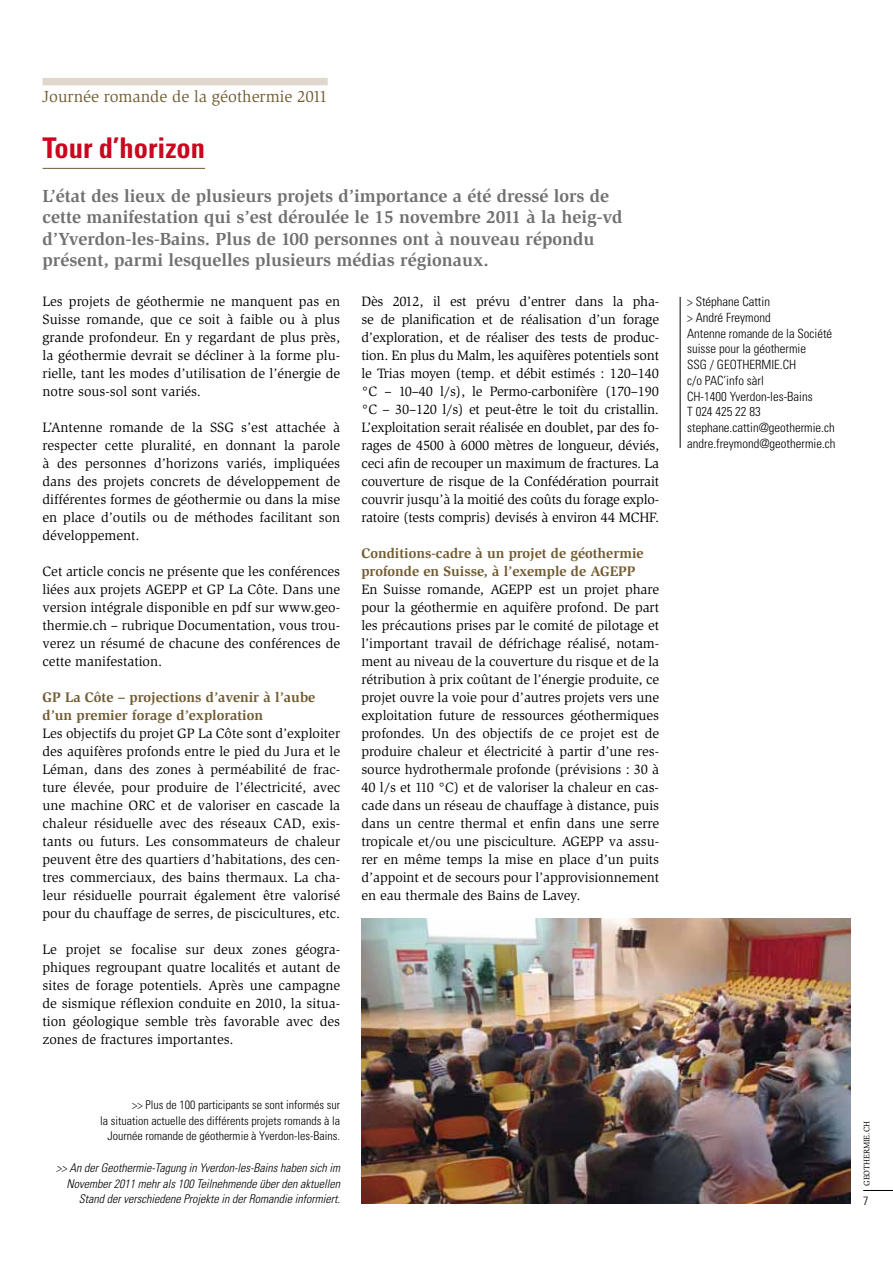
<style>
.page{position:relative;width:893px;height:1263px;background:#fff}
.page>*{position:absolute;margin:0;border:0;box-sizing:border-box;transform-origin:0 0}
.t1{font:700 condensed 28.5px "Univers";color:#cb061f}
.t2{font:700 18px/21.6px "Slimbach";color:#707172}
.t3{font:16.5px "Slimbach";color:#725c31}
.t4{font:700 14.25px/18px "Slimbach";color:#725c31}
.t5{font:13.95px/18px "Slimbach";color:#000;text-align:justify}
.t6{font:300 condensed 12.75px/15.8px "Univers";color:#000}
.t7{font:italic 300 condensed 12px/15.8px "Univers";color:#000;text-align:right}
.t8{font:300 condensed 12px/15.8px "Univers";color:#000;text-align:right}
.t9{font:8.25px "Slimbach";color:#000}
</style>
<div class="page">
<hr style="left:863px;top:1190px;width:30px;height:1px;background:#000">
<div style="left:43px;top:78px;width:285px;height:7px;background:#e0d8cc"></div>
<hr style="left:43px;top:168px;width:162px;height:1px;background:#725c31">
<hr style="left:680px;top:297px;width:1px;height:151px;background:#000">
<img style="left:361px;top:918px;width:489px;height:285px">
<p class="t3" style="left:43px;top:87px;width:287px">Journée romande de la géothermie 2011</p>
<h1 class="t1" style="left:43px;top:130px;width:164px">Tour d’horizon</h1>
<p class="t2" style="left:43px;top:185px;width:581px">L’état des lieux de plusieurs projets d’importance a été dressé lors de cette manifestation qui s’est déroulée le 15 novembre 2011 à la heig-vd d’Yverdon-les-Bains. Plus de 100 personnes ont à nouveau répondu présent, parmi lesquelles plusieurs médias régionaux.</p>
<p class="t5" style="left:43px;top:292px;width:299px">Les projets de géothermie ne manquent pas en Suisse romande, que ce soit à faible ou à plus grande profondeur. En y regardant de plus près, la géothermie devrait se décliner à la forme plu&shy;rielle, tant les modes d’utilisation de l’énergie de notre sous-sol sont variés.</p>
<p class="t5" style="left:43px;top:418px;width:299px">L’Antenne romande de la SSG s’est attachée à respecter cette pluralité, en donnant la parole à des personnes d’horizons variés, impliquées dans des projets concrets de développement de différentes formes de géothermie ou dans la mise en place d’outils ou de méthodes facilitant son développement.</p>
<p class="t5" style="left:43px;top:562px;width:299px">Cet article concis ne présente que les conférences liées aux projets AGEPP et GP La Côte. Dans une version intégrale disponible en pdf sur www.geo&shy;thermie.ch – rubrique Documentation, vous trou&shy;verez un résumé de chacune des conférences de cette manifestation.</p>
<p class="t4" style="left:43px;top:688px;width:274px">GP La Côte – projections d’avenir à l’aube d’un premier forage d’exploration</p>
<p class="t5" style="left:43px;top:724px;width:299px">Les objectifs du projet GP La Côte sont d’exploiter des aquifères profonds entre le pied du Jura et le Léman, dans des zones à perméabilité de frac&shy;ture élevée, pour produire de l’électricité, avec une machine ORC et de valoriser en cascade la chaleur résiduelle avec des réseaux CAD, exis&shy;tants ou futurs. Les consommateurs de chaleur peuvent être des quartiers d’habitations, des cen&shy;tres commerciaux, des bains thermaux. La cha&shy;leur résiduelle pourrait également être valorisé pour du chauffage de serres, de piscicultures, etc.</p>
<p class="t5" style="left:43px;top:940px;width:299px">Le projet se focalise sur deux zones géogra&shy;phiques regroupant quatre localités et autant de sites de forage potentiels. Après une campagne de sismique réflexion conduite en 2010, la situa&shy;tion géologique semble très favorable avec des zones de fractures importantes.</p>
<p class="t5" style="left:361px;top:292px;width:299px">Dès 2012, il est prévu d’entrer dans la pha&shy;se de planification et de réalisation d’un forage d’exploration, et de réaliser des tests de produc&shy;tion. En plus du Malm, les aquifères potentiels sont le Trias moyen (temp. et débit estimés : 120–140 °C – 10–40 l/s), le Permo-carbonifère (170–190 °C – 30–120 l/s) et peut-être le toit du cristallin.<br>L’exploitation serait réalisée en doublet, par des fo&shy;rages de 4500 à 6000 mètres de longueur, déviés, ceci afin de recouper un maximum de fractures. La couverture de risque de la Confédération pourrait couvrir jusqu’à la moitié des coûts du forage explo&shy;ratoire (tests compris) devisés à environ 44 MCHF.</p>
<p class="t4" style="left:361px;top:544px;width:284px">Conditions-cadre à un projet de géothermie profonde en Suisse, à l’exemple de AGEPP</p>
<p class="t5" style="left:361px;top:580px;width:299px">En Suisse romande, AGEPP est un projet phare pour la géothermie en aquifère profond. De part les précautions prises par le comité de pilotage et l’important travail de défrichage réalisé, notam&shy;ment au niveau de la couverture du risque et de la rétribution à prix coûtant de l’énergie produite, ce projet ouvre la voie pour d’autres projets vers une exploitation future de ressources géothermiques profondes. Un des objectifs de ce projet est de produire chaleur et électricité à partir d’une res&shy;source hydrothermale profonde (prévisions : 30 à 40 l/s et 110 °C) et de valoriser la chaleur en cas&shy;cade dans un réseau de chauffage à distance, puis dans un centre thermal et enfin dans une serre tropicale et/ou une pisciculture. AGEPP va assu&shy;rer en même temps la mise en place d’un puits d’appoint et de secours pour l’approvisionnement en eau thermale des Bains de Lavey.</p>
<p class="t8" style="left:100px;top:1097px;width:241px">&gt;&gt; Plus de 100 participants se sont informés sur<br>la situation actuelle des différents projets romands à la<br>Journée romande de géothermie à Yverdon-les-Bains.</p>
<p class="t7" style="left:56px;top:1160px;width:285px">&gt;&gt; An der Geothermie-Tagung in Yverdon-les-Bains haben sich im<br>November 2011 mehr als 100 Teilnehmende über den aktuellen<br>Stand der verschiedene Projekte in der Romandie informiert.</p>
<p class="t6" style="left:687px;top:294px;width:150px">&gt; Stéphane Cattin<br>&gt; André Freymond<br>Antenne romande de la Société suisse pour la géothermie<br>SSG / GEOTHERMIE.CH<br>c/o PAC’info sàrl<br>CH-1400 Yverdon-les-Bains<br>T 024 425 22 83 stephane.cattin@geothermie.ch andre.freymond@geothermie.ch</p>
<p class="t9" style="left:862px;top:1186px;width:66px;rotate:-90deg">GEOTHERMIE.CH</p>
<p class="t8" style="left:863px;top:1192px;width:7px">7</p>
</div>
